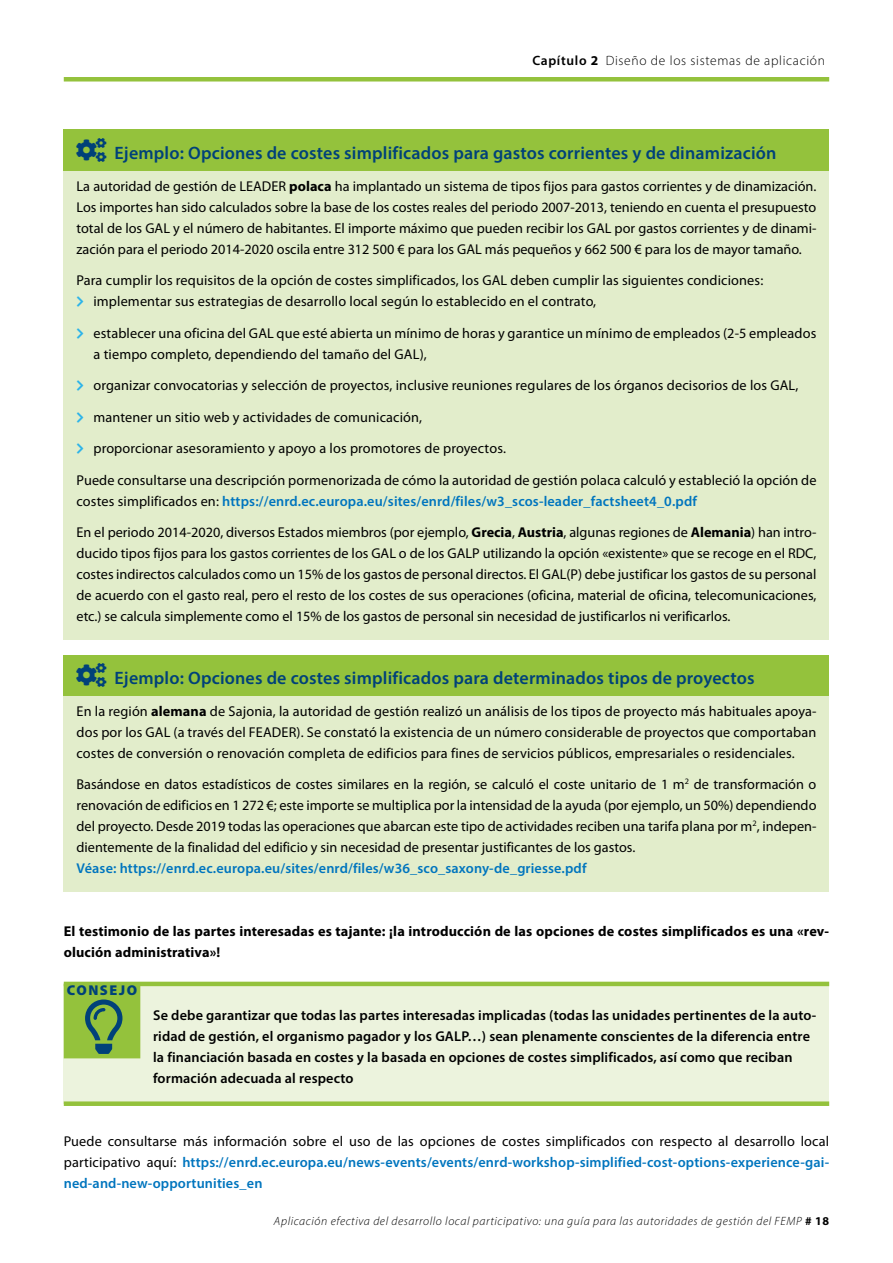
<style>
.page{position:relative;width:893px;height:1263px;background:#fff}
.page>*{position:absolute;margin:0;border:0;box-sizing:border-box;transform-origin:0 0}
.Titre_box{font:600 18px "Myriad Pro";letter-spacing:.01em;color:#004179}
.Box{font:14.25px/21px "Myriad Pro";letter-spacing:.01em;color:#000;text-align:justify}
.Tips_Box{font:600 14.25px/21px "Myriad Pro";letter-spacing:.01em;color:#000}
._1-Myriad_Pro-body{font:600 14.25px/21px "Myriad Pro";letter-spacing:.01em;color:#0075be;text-align:justify}
._1-Myriad_Pro-body-2{font:700 14.25px/21px "Myriad Pro";letter-spacing:.01em;color:#000}
.Box-2{font:600 14.25px "Myriad Pro";letter-spacing:.01em;color:#0075be}
._1-Myriad_Pro-body-3{font:900 14.25px "Myriad Pro";letter-spacing:.11em;color:#004179}
.t1{font:300 13.5px "Myriad Pro";letter-spacing:.05em;color:#000}
.t2{font:italic 300 12px "Myriad Pro";letter-spacing:.05em;color:#000}
.s1{font-weight:600}
.s2{font-weight:700}
.s3{font-weight:600;color:#0075be}
.s4{font-weight:400;color:#000}
.s5{font-weight:700;font-style:normal}
</style>
<div class="page">
<div style="left:64px;top:77px;width:765px;height:5px;background:#94c23c"></div>
<div style="left:64px;top:129px;width:765px;height:49px;background:#94c23c"></div>
<div style="left:64px;top:171px;width:765px;height:101px;background:#e2edcb"></div>
<div style="left:64px;top:266px;width:765px;height:37px;background:#e2edcb"></div>
<div style="left:64px;top:287px;width:765px;height:37px;background:#e2edcb"></div>
<div style="left:64px;top:318px;width:765px;height:59px;background:#e2edcb"></div>
<div style="left:64px;top:371px;width:765px;height:37px;background:#e2edcb"></div>
<div style="left:64px;top:402px;width:765px;height:38px;background:#e2edcb"></div>
<div style="left:64px;top:434px;width:765px;height:37px;background:#e2edcb"></div>
<div style="left:64px;top:465px;width:765px;height:59px;background:#e2edcb"></div>
<div style="left:64px;top:518px;width:765px;height:121px;background:#e2edcb"></div>
<div style="left:64px;top:654px;width:765px;height:49px;background:#94c23c"></div>
<div style="left:64px;top:696px;width:765px;height:80px;background:#e2edcb"></div>
<div style="left:64px;top:770px;width:765px;height:100px;background:#e2edcb"></div>
<div style="left:64px;top:854px;width:765px;height:37px;background:#e2edcb"></div>
<div style="left:64px;top:984px;width:765px;height:120px;background:#ecf3dd"></div>
<div style="left:64px;top:1101px;width:765px;height:5px;background:#94c23c"></div>
<hr style="left:64px;top:982px;width:765px;height:4px;background:#94c23c">
<div style="left:64px;top:983px;width:76px;height:75px;background:#94c23c"></div>
<p class="t1" style="left:532px;top:52px;width:294px"><span class="s1">Capítulo</span> <span class="s2">2</span> Diseño de los sistemas de aplicación</p>
<p class="Titre_box" style="left:115px;top:142px;width:663px">Ejemplo: Opciones de costes simplificados para gastos corrientes y de dinamización</p>
<p class="Box" style="left:77px;top:175px;width:741px">La autoridad de gestión de LEADER <span class="s2">polaca</span> ha implantado un sistema de tipos fijos para gastos corrientes y de dinamización.<br>Los importes han sido calculados sobre la base de los costes reales del periodo 2007-2013, teniendo en cuenta el presupuesto total de los GAL y el número de habitantes. El importe máximo que pueden recibir los GAL por gastos corrientes y de dinami&shy;zación para el periodo 2014-2020 oscila entre 312 500 € para los GAL más pequeños y 662 500 € para los de mayor tamaño.</p>
<p class="Box" style="left:77px;top:269px;width:688px">Para cumplir los requisitos de la opción de costes simplificados, los GAL deben cumplir las siguientes condiciones:</p>
<p class="Box" style="left:93px;top:290px;width:504px">implementar sus estrategias de desarrollo local según lo establecido en el contrato,</p>
<p class="Box" style="left:93px;top:322px;width:724px">establecer una oficina del GAL que esté abierta un mínimo de horas y garantice un mínimo de empleados (2-5 empleados a tiempo completo, dependiendo del tamaño del GAL),</p>
<p class="Box" style="left:93px;top:374px;width:706px">organizar convocatorias y selección de proyectos, inclusive reuniones regulares de los órganos decisorios de los GAL,</p>
<p class="Box" style="left:93px;top:406px;width:330px">mantener un sitio web y actividades de comunicación,</p>
<p class="Box" style="left:93px;top:437px;width:414px">proporcionar asesoramiento y apoyo a los promotores de proyectos.</p>
<p class="Box" style="left:77px;top:469px;width:741px">Puede consultarse una descripción pormenorizada de cómo la autoridad de gestión polaca calculó y estableció la opción de costes simplificados en: <span class="s3">https://enrd.ec.europa.eu/sites/enrd/files/w3_scos-leader_factsheet4_0.pdf</span></p>
<p class="Box" style="left:77px;top:521px;width:741px">En el periodo 2014-2020, diversos Estados miembros (por ejemplo, <span class="s2">Grecia</span>, <span class="s2">Austria</span>, algunas regiones de <span class="s2">Alemania</span>) han intro&shy;ducido tipos fijos para los gastos corrientes de los GAL o de los GALP utilizando la opción «existente» que se recoge en el RDC, costes indirectos calculados como un 15% de los gastos de personal directos. El GAL(P) debe justificar los gastos de su personal de acuerdo con el gasto real, pero el resto de los costes de sus operaciones (oficina, material de oficina, telecomunicaciones, etc.) se calcula simplemente como el 15% de los gastos de personal sin necesidad de justificarlos ni verificarlos.</p>
<p class="Titre_box" style="left:115px;top:667px;width:641px">Ejemplo: Opciones de costes simplificados para determinados tipos de proyectos</p>
<p class="Box" style="left:77px;top:700px;width:741px">En la región <span class="s2">alemana</span> de Sajonia, la autoridad de gestión realizó un análisis de los tipos de proyecto más habituales apoya&shy;dos por los GAL (a través del FEADER). Se constató la existencia de un número considerable de proyectos que comportaban costes de conversión o renovación completa de edificios para fines de servicios públicos, empresariales o residenciales.</p>
<p class="Box" style="left:77px;top:773px;width:741px">Basándose en datos estadísticos de costes similares en la región, se calculó el coste unitario de 1 m<sup>2</sup> de transformación o renovación de edificios en 1 272 €; este importe se multiplica por la intensidad de la ayuda (por ejemplo, un 50%) dependiendo del proyecto. Desde 2019 todas las operaciones que abarcan este tipo de actividades reciben una tarifa plana por m<sup>2</sup>, indepen&shy;dientemente de la finalidad del edificio y sin necesidad de presentar justificantes de los gastos.</p>
<p class="Box-2" style="left:77px;top:859px;width:511px">Véase: https://enrd.ec.europa.eu/sites/enrd/files/w36_sco_saxony-de_griesse.pdf</p>
<p class="_1-Myriad_Pro-body-2" style="left:64px;top:920px;width:767px">El testimonio de las partes interesadas es tajante: ¡la introducción de las opciones de costes simplificados es una «rev&shy;olución administrativa»!</p>
<p class="_1-Myriad_Pro-body-3" style="left:67px;top:981px;width:72px">CONSEJO</p>
<p class="Tips_Box" style="left:153px;top:1004px;width:665px">Se debe garantizar que todas las partes interesadas implicadas (todas las unidades pertinentes de la auto&shy;ridad de gestión, el organismo pagador y los GALP…) sean plenamente conscientes de la diferencia entre la financiación basada en costes y la basada en opciones de costes simplificados, así como que reciban formación adecuada al respecto</p>
<p class="_1-Myriad_Pro-body" style="left:64px;top:1130px;width:767px"><span class="s4">Puede consultarse más información sobre el uso de las opciones de costes simplificados con respecto al desarrollo local participativo aquí:</span> https://enrd.ec.europa.eu/news-events/events/enrd-workshop-simplified-cost-options-experience-gai&shy;ned-and-new-opportunities_en</p>
<p class="t2" style="left:274px;top:1214px;width:557px">Aplicación efectiva del desarrollo local participativo: una guía para las autoridades de gestión del FEMP <span class="s5"># 18</span></p>
</div>
